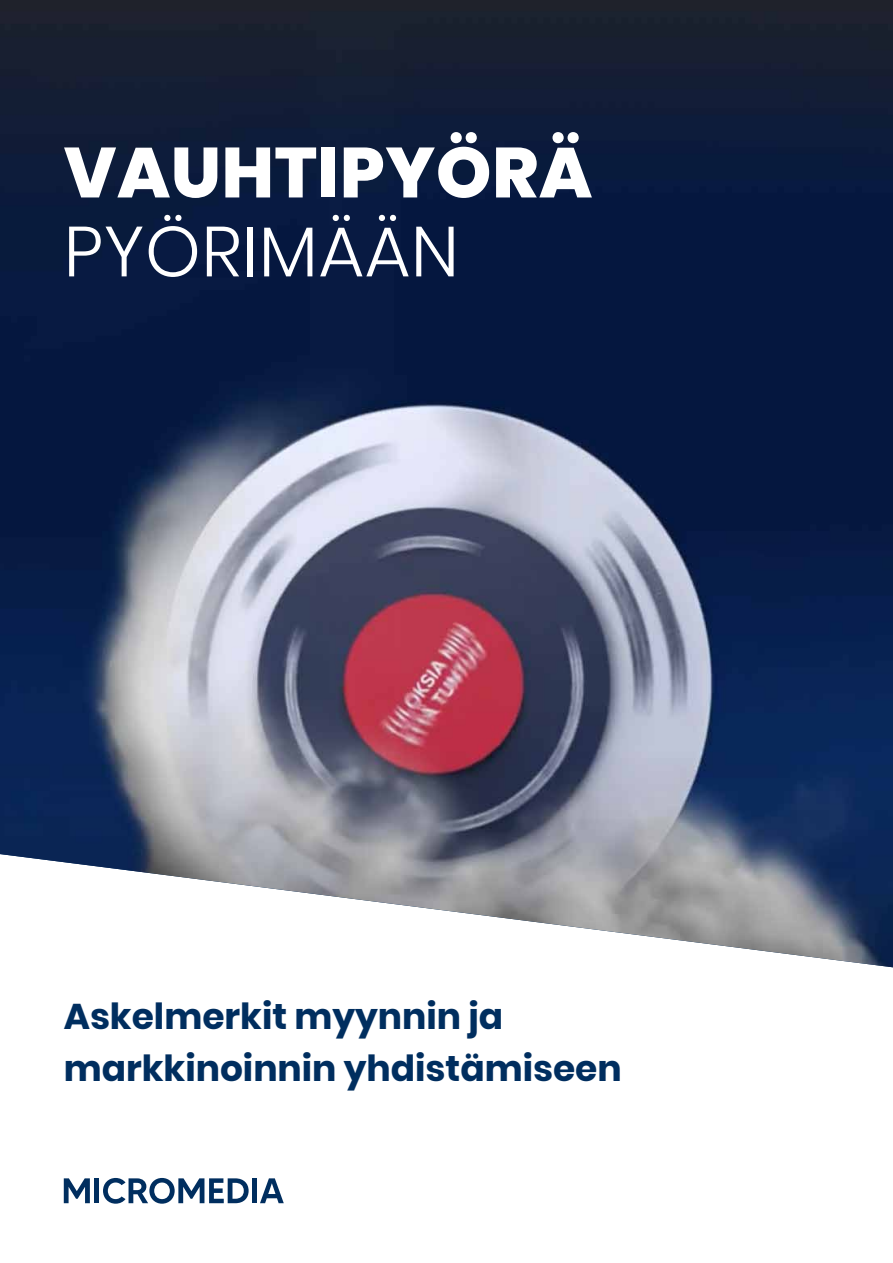
<style>
.page{position:relative;width:893px;height:1263px;background:#fff}
.page>*{position:absolute;margin:0;border:0;box-sizing:border-box;transform-origin:0 0}
.t1{font:800 70.65px "Poppins";letter-spacing:.01em;color:#fff}
.t2{font:300 70.65px "Poppins";letter-spacing:.01em;color:#fff}
.t3{font:700 36px/52.3px "Poppins";color:#002e5f}
</style>
<div class="page">
<img style="left:0;top:0;width:893px;height:967px">
<svg style="left:64px;top:1178px;width:26px;height:25px"></svg>
<div style="left:94px;top:1178px;width:5px;height:25px;background:#002e5f"></div>
<svg style="left:103px;top:1178px;width:146px;height:26px"></svg>
<div style="left:252px;top:1178px;width:5px;height:25px;background:#002e5f"></div>
<svg style="left:260px;top:1178px;width:24px;height:25px"></svg>
<h1 class="t1" style="left:64px;top:132px;width:530px">VAUHTIPYÖRÄ</h1>
<h1 class="t2" style="left:64px;top:211px;width:397px">PYÖRIMÄÄN</h1>
<p class="t3" style="left:64px;top:990px;width:559px">Askelmerkit myynnin ja markkinoinnin yhdistämiseen</p>
</div>
